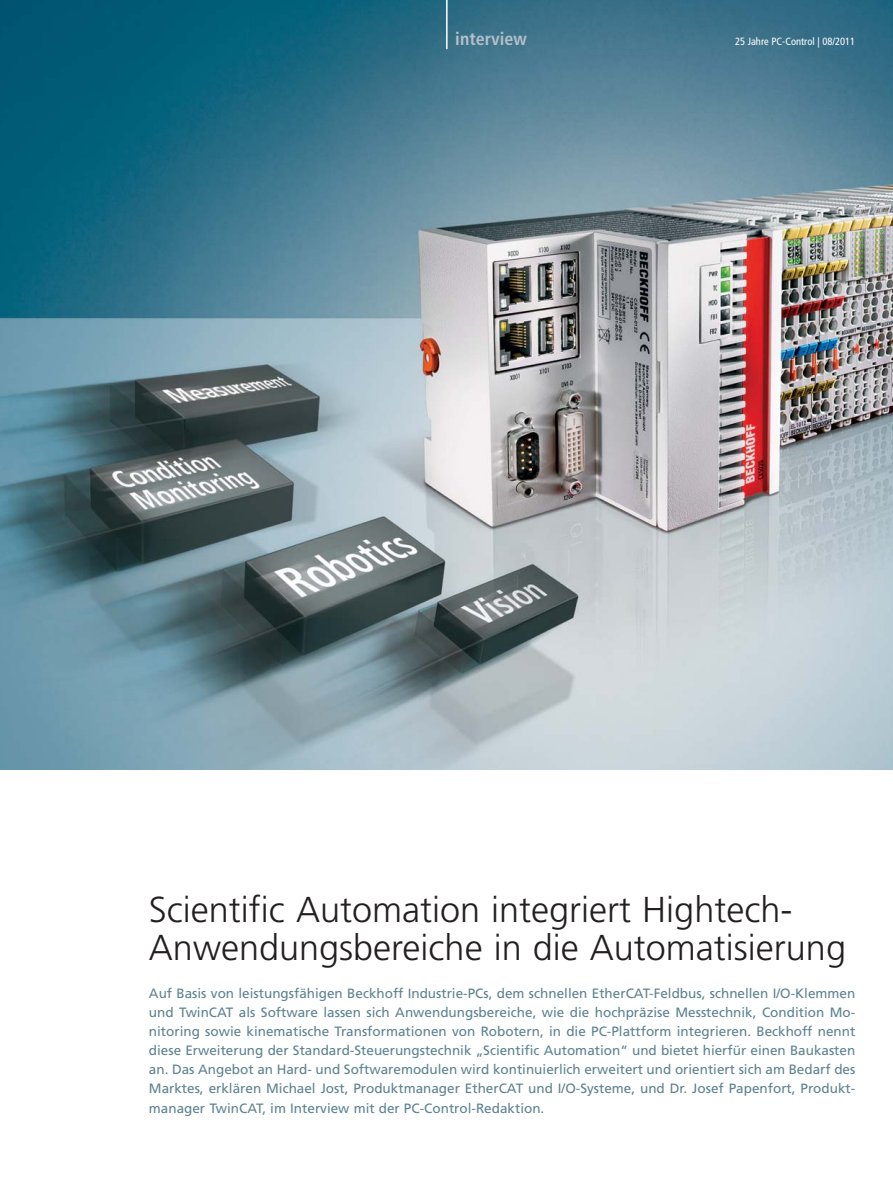
<style>
.page{position:relative;width:893px;height:1191px;background:#fff}
.page>*{position:absolute;margin:0;border:0;box-sizing:border-box;transform-origin:0 0}
.t1{font:300 36px/38.1px "Frutiger";color:#231f20}
.t2{font:700 condensed 18px "Frutiger LT Pro";color:#b5c0c8}
.t3{font:13.5px/19px "Frutiger";color:#5d8291;text-align:justify}
.t4{font:condensed 10.5px "Frutiger LT Pro";color:#fff}
</style>
<div class="page">
<img style="left:0;top:0;width:892px;height:769px">
<hr style="left:446px;top:0;width:1px;height:49px;background:#fff">
<h2 class="t2" style="left:455px;top:33px;width:73px">interview</h2>
<p class="t4" style="left:734px;top:38px;width:122px">25 Jahre PC-Control | 08/2011</p>
<h1 class="t1" style="left:149px;top:892px;width:698px">Scientific Automation integriert Hightech-<br>Anwendungsbereiche in die Automatisierung</h1>
<p class="t3" style="left:149px;top:984px;width:707px">Auf Basis von leistungsfähigen Beckhoff Industrie-PCs, dem schnellen EtherCAT-Feldbus, schnellen I/O-Klemmen und TwinCAT als Software lassen sich Anwendungsbereiche, wie die hochpräzise Messtechnik, Condition Mo&shy;nitoring sowie kinematische Transformationen von Robotern, in die PC-Plattform integrieren. Beckhoff nennt diese Erweiterung der Standard-Steuerungstechnik „Scientific Automation“ und bietet hierfür einen Baukasten an. Das Angebot an Hard- und Softwaremodulen wird kontinuierlich erweitert und orientiert sich am Bedarf des Marktes, erklären Michael Jost, Produktmanager EtherCAT und I/O-Systeme, und Dr. Josef Papenfort, Produkt&shy;manager TwinCAT, im Interview mit der PC-Control-Redaktion.</p>
</div>
